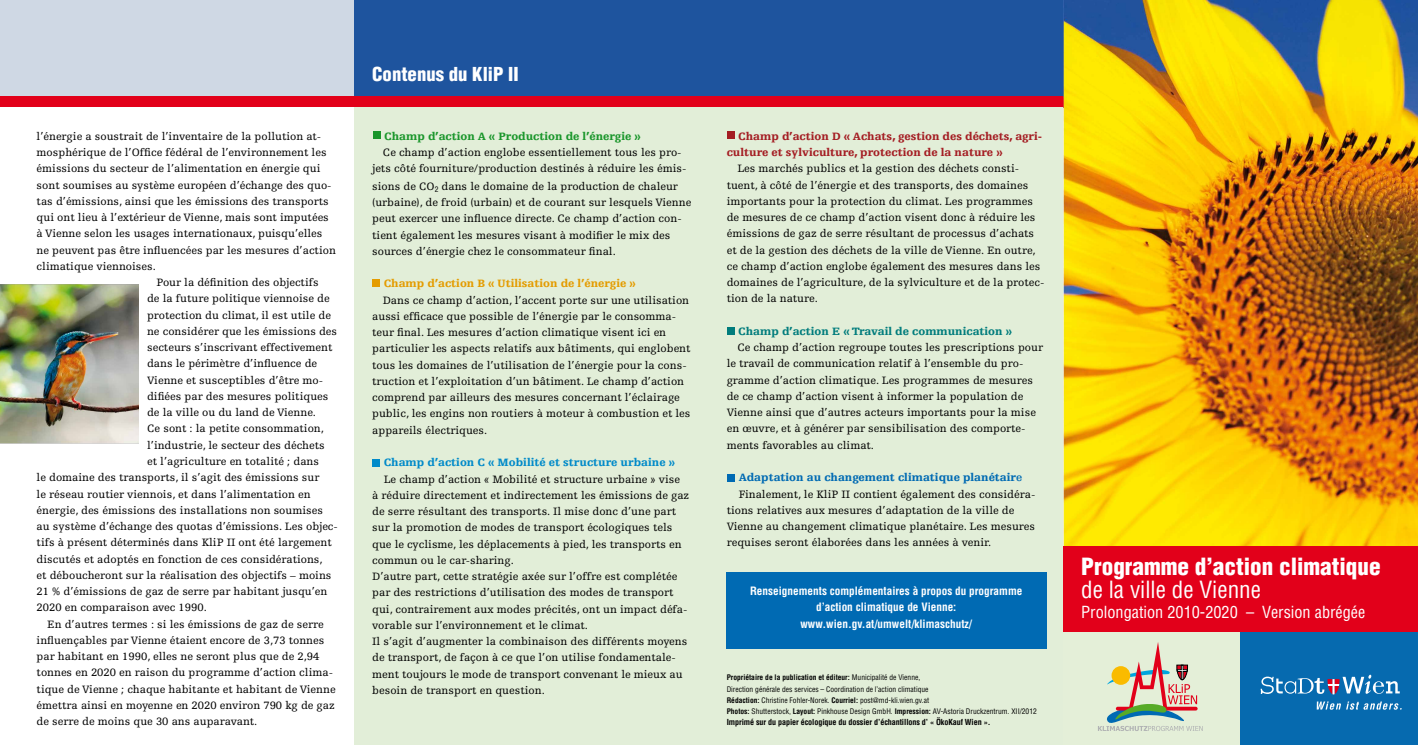
<style>
.page{position:relative;width:1418px;height:745px;background:#fff}
.page>*{position:absolute;margin:0;border:0;box-sizing:border-box;transform-origin:0 0}
.t1{font:900 condensed 23.12px "Helvetica";color:#fff}
.t2{font:condensed 23.12px "Helvetica";color:#fff}
.t3{font:900 condensed 18.75px "Helvetica";color:#fff}
.t4{font:condensed 16.25px "Helvetica";color:#fff}
.t5{font:11.25px/16.2px "Egyptienne F";color:#000}
.t6{font:700 condensed 11.25px/16.2px "Helvetica";color:#fff;text-align:center}
.t7{font:900 11.25px/16.2px "Egyptienne F";color:#a41d23}
.t8{font:900 11.25px "Egyptienne F";color:#008ac9}
.t9{font:900 11.25px "Egyptienne F";color:#006ab3}
.t10{font:900 11.25px "Egyptienne F";color:#e49c00}
.t11{font:900 11.25px "Egyptienne F";color:#007c7c}
.t12{font:900 11.25px "Egyptienne F";color:#1a962b}
.t13{font:700 condensed 8.12px "Helvetica";letter-spacing:-.01em;color:#000}
.t14{font:condensed 7.5px/11.2px "Helvetica";color:#000}
.s1{font-weight:700}
</style>
<div class="page">
<div style="left:0;top:0;width:354px;height:96px;background:#cfd8e4"></div>
<div style="left:354px;top:89px;width:709px;height:655px;background:#e2eed8"></div>
<div style="left:354px;top:0;width:709px;height:96px;background:#1e549e"></div>
<img style="left:0;top:284px;width:138px;height:159px">
<div style="left:373px;top:131px;width:8px;height:8px;background:#1a962b"></div>
<div style="left:372px;top:279px;width:8px;height:8px;background:#e49c00"></div>
<div style="left:372px;top:458px;width:8px;height:8px;background:#008ac9"></div>
<div style="left:726px;top:131px;width:8px;height:8px;background:#a41d23"></div>
<div style="left:726px;top:326px;width:8px;height:8px;background:#007c7c"></div>
<div style="left:727px;top:473px;width:8px;height:8px;background:#006ab3"></div>
<div style="left:726px;top:571px;width:320px;height:77px;background:#006ab3"></div>
<div style="left:0;top:96px;width:1064px;height:10px;background:#e2001a"></div>
<img style="left:1063px;top:0;width:354px;height:546px">
<div style="left:1063px;top:631px;width:177px;height:113px;background:#e4efd8"></div>
<div style="left:1240px;top:631px;width:177px;height:113px;background:#066aaf"></div>
<svg style="left:1098px;top:642px;width:104px;height:88px"></svg>
<svg style="left:1316px;top:701px;width:85px;height:8px"></svg>
<svg style="left:1260px;top:674px;width:139px;height:20px"></svg>
<div style="left:1063px;top:546px;width:354px;height:85px;background:#e2001a"></div>
<p class="t5" style="left:37px;top:128px;width:286px">l’énergie a soustrait de l’inventaire de la pollution at-</p>
<p class="t5" style="left:37px;top:144px;width:291px">mosphérique de l’Office fédéral de l’environnement les</p>
<p class="t5" style="left:37px;top:160px;width:285px">émissions du secteur de l’alimentation en énergie qui</p>
<p class="t5" style="left:37px;top:177px;width:296px">sont soumises au système européen d’échange des quo-</p>
<p class="t5" style="left:37px;top:193px;width:294px">tas d’émissions, ainsi que les émissions des transports</p>
<p class="t5" style="left:37px;top:209px;width:294px">qui ont lieu à l’extérieur de Vienne, mais sont imputées</p>
<p class="t5" style="left:37px;top:225px;width:287px">à Vienne selon les usages internationaux, puisqu’elles</p>
<p class="t5" style="left:37px;top:242px;width:301px">ne peuvent pas être influencées par les mesures d’action</p>
<p class="t5" style="left:37px;top:258px;width:121px">climatique viennoises.</p>
<p class="t5" style="left:156px;top:274px;width:164px">Pour la définition des objectifs</p>
<p class="t5" style="left:147px;top:290px;width:184px">de la future politique viennoise de</p>
<p class="t5" style="left:147px;top:307px;width:185px">protection du climat, il est utile de</p>
<p class="t5" style="left:147px;top:323px;width:192px">ne considérer que les émissions des</p>
<p class="t5" style="left:147px;top:339px;width:187px">secteurs s’inscrivant effectivement</p>
<p class="t5" style="left:147px;top:355px;width:172px">dans le périmètre d’influence de</p>
<p class="t5" style="left:147px;top:372px;width:177px">Vienne et susceptibles d’être mo-</p>
<p class="t5" style="left:147px;top:388px;width:183px">difiées par des mesures politiques</p>
<p class="t5" style="left:147px;top:404px;width:170px">de la ville ou du land de Vienne.</p>
<p class="t5" style="left:147px;top:420px;width:178px">Ce sont : la petite consommation,</p>
<p class="t5" style="left:147px;top:437px;width:179px">l’industrie, le secteur des déchets</p>
<p class="t5" style="left:147px;top:453px;width:173px">et l’agriculture en totalité ; dans</p>
<p class="t5" style="left:37px;top:469px;width:284px">le domaine des transports, il s’agit des émissions sur</p>
<p class="t5" style="left:37px;top:485px;width:275px">le réseau routier viennois, et dans l’alimentation en</p>
<p class="t5" style="left:37px;top:502px;width:288px">énergie, des émissions des installations non soumises</p>
<p class="t5" style="left:37px;top:518px;width:303px">au système d’échange des quotas d’émissions. Les objec-</p>
<p class="t5" style="left:37px;top:534px;width:297px">tifs à présent déterminés dans KliP II ont été largement</p>
<p class="t5" style="left:37px;top:550px;width:287px">discutés et adoptés en fonction de ces considérations,</p>
<p class="t5" style="left:37px;top:567px;width:296px">et déboucheront sur la réalisation des objectifs – moins</p>
<p class="t5" style="left:37px;top:583px;width:292px">21 % d’émissions de gaz de serre par habitant jusqu’en</p>
<p class="t5" style="left:37px;top:599px;width:172px">2020 en comparaison avec 1990.</p>
<p class="t5" style="left:47px;top:615px;width:278px">En d’autres termes : si les émissions de gaz de serre</p>
<p class="t5" style="left:37px;top:631px;width:289px">influençables par Vienne étaient encore de 3,73 tonnes</p>
<p class="t5" style="left:37px;top:648px;width:284px">par habitant en 1990, elles ne seront plus que de 2,94</p>
<p class="t5" style="left:37px;top:664px;width:298px">tonnes en 2020 en raison du programme d’action clima-</p>
<p class="t5" style="left:37px;top:680px;width:300px">tique de Vienne ; chaque habitante et habitant de Vienne</p>
<p class="t5" style="left:37px;top:696px;width:300px">émettra ainsi en moyenne en 2020 environ 790 kg de gaz</p>
<p class="t5" style="left:37px;top:713px;width:222px">de serre de moins que 30 ans auparavant.</p>
<h2 class="t3" style="left:372px;top:63px;width:148px">Contenus du KliP II</h2>
<p class="t12" style="left:384px;top:130px;width:258px">Champ d’action A « Production de l’énergie »</p>
<p class="t5" style="left:372px;top:144px;width:316px;text-align:center">Ce champ d’action englobe essentiellement tous les pro&shy;jets côté fourniture/production destinés à réduire les émis-</p>
<p class="t5" style="left:372px;top:178px;width:320px">sions de CO<sub>2</sub> dans le domaine de la production de chaleur (urbaine), de froid (urbain) et de courant sur lesquels Vienne peut exercer une influence directe. Ce champ d’action con&shy;tient également les mesures visant à modifier le mix des sources d’énergie chez le consommateur final.</p>
<p class="t10" style="left:384px;top:277px;width:253px">Champ d’action B « Utilisation de l’énergie »</p>
<p class="t5" style="left:372px;top:292px;width:320px;text-indent:11px">Dans ce champ d’action, l’accent porte sur une utilisation aussi efficace que possible de l’énergie par le consomma&shy;teur final. Les mesures d’action climatique visent ici en particulier les aspects relatifs aux bâtiments, qui englobent tous les domaines de l’utilisation de l’énergie pour la cons&shy;truction et l’exploitation d’un bâtiment. Le champ d’action comprend par ailleurs des mesures concernant l’éclairage public, les engins non routiers à moteur à combustion et les appareils électriques.</p>
<p class="t8" style="left:384px;top:456px;width:293px">Champ d’action C « Mobilité et structure urbaine »</p>
<p class="t5" style="left:372px;top:470px;width:318px;text-indent:12px">Le champ d’action « Mobilité et structure urbaine » vise<br>à réduire directement et indirectement les émissions de gaz de serre résultant des transports. Il mise donc d’une part sur la promotion de modes de transport écologiques tels que le cyclisme, les déplacements à pied, les transports en commun ou le car-sharing.<br>D’autre part, cette stratégie axée sur l’offre est complétée par des restrictions d’utilisation des modes de transport qui, contrairement aux modes précités, ont un impact défa&shy;vorable sur l’environnement et le climat.<br>Il s’agit d’augmenter la combinaison des différents moyens de transport, de façon à ce que l’on utilise fondamentale&shy;ment toujours le mode de transport convenant le mieux au besoin de transport en question.</p>
<p class="t7" style="left:726px;top:128px;width:317px;text-indent:12px">Champ d’action D « Achats, gestion des déchets, agri&shy;culture et sylviculture, protection de la nature »</p>
<p class="t5" style="left:726px;top:160px;width:319px;text-indent:11px">Les marchés publics et la gestion des déchets consti&shy;tuent, à côté de l’énergie et des transports, des domaines importants pour la protection du climat. Les programmes de mesures de ce champ d’action visent donc à réduire les émissions de gaz de serre résultant de processus d’achats et de la gestion des déchets de la ville de Vienne. En outre, ce champ d’action englobe également des mesures dans les domaines de l’agriculture, de la sylviculture et de la protec&shy;tion de la nature.</p>
<p class="t11" style="left:738px;top:325px;width:275px">Champ d’action E « Travail de communication »</p>
<p class="t5" style="left:726px;top:339px;width:318px;text-indent:11px">Ce champ d’action regroupe toutes les prescriptions pour le travail de communication relatif à l’ensemble du pro&shy;gramme d’action climatique. Les programmes de mesures de ce champ d’action visent à informer la population de Vienne ainsi que d’autres acteurs importants pour la mise en œuvre, et à générer par sensibilisation des comporte&shy;ments favorables au climat.</p>
<p class="t9" style="left:738px;top:471px;width:285px">Adaptation au changement climatique planétair<span class="s1">e</span></p>
<p class="t5" style="left:738px;top:485px;width:298px">Finalement, le KliP II contient également des considéra-</p>
<p class="t5" style="left:726px;top:502px;width:289px">tions relatives aux mesures d’adaptation de la ville de</p>
<p class="t5" style="left:726px;top:518px;width:310px">Vienne au changement climatique planétaire. Les mesures</p>
<p class="t5" style="left:726px;top:534px;width:266px">requises seront élaborées dans les années à venir.</p>
<p class="t6" style="left:750px;top:582px;width:274px">Renseignements complémentaires à propos du programme d’action climatique de Vienne: www.wien.gv.at/umwelt/klimaschutz/</p>
<p class="t14" style="left:726px;top:671px;width:311px"><span class="s1">Propriétaire de la publication et éditeur:</span> Municipalité de Vienne,<br>Direction générale des services – Coordination de l’action climatique<br><span class="s1">Rédaction:</span> Christine Fohler-Norek. <span class="s1">Courriel:</span> post@md-kli.wien.gv.at<br><span class="s1">Photos:</span> Shutterstock, <span class="s1">Layout:</span> Pinkhouse Design GmbH. <span class="s1">Impression:</span> AV-Astoria Druckzentrum. XII/2012</p>
<p class="t13" style="left:726px;top:717px;width:265px">Imprimé sur du papier écologique du dossier d’échantillons d’ « ÖkoKauf Wien ».</p>
<h1 class="t1" style="left:1081px;top:551px;width:301px">Programme d’action climatique</h1>
<h1 class="t2" style="left:1081px;top:574px;width:181px">de la ville de Vienne</h1>
<h3 class="t4" style="left:1081px;top:601px;width:286px">Prolongation 2010-2020 – Version abrégée</h3>
</div>
